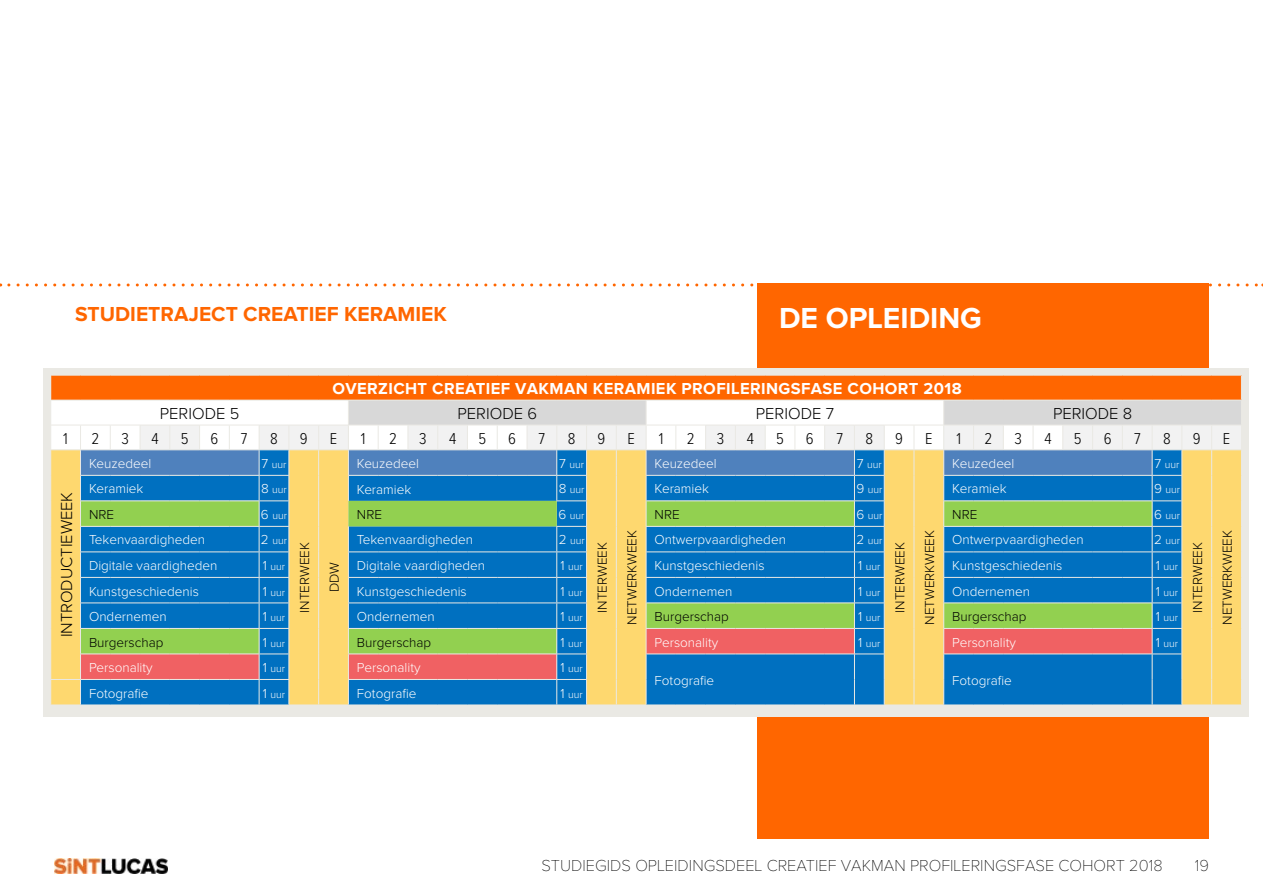
<style>
.page{position:relative;width:1263px;height:893px;background:#fff}
.page>*{position:absolute;margin:0;border:0;box-sizing:border-box;transform-origin:0 0}
.t1{font:700 30px "Proxima Nova";color:#fff}
.t2{font:700 21px "Proxima Nova";color:#f60}
.t3{font:100 16.5px "Proxima Nova";color:#000}
.t4{font:700 16.5px "Proxima Nova";letter-spacing:.025em;color:#fff}
.t5{font:300 16.5px "Proxima Nova";color:#000}
.t6{font:300 16.35px "Proxima Nova Cond";color:#000}
.t7{font:300 13.5px "Proxima Nova";color:#fff}
.t8{font:300 13.5px "Proxima Nova";color:#000}
.t9{font:300 10.5px "Proxima Nova";color:#fff}
.s1{font-size:13.5px}
</style>
<div class="page">
<svg style="left:9px;top:283px;width:1254px;height:3px"></svg>
<div style="left:758px;top:283px;width:451px;height:556px;background:#f60"></div>
<img style="left:54px;top:858px;width:114px;height:15px">
<div style="left:43px;top:368px;width:1205px;height:348px;background:#eae9e4"></div>
<svg style="left:50px;top:375px;width:1192px;height:330px;background:#88a29d"></svg>
<h2 class="t2" style="left:75px;top:305px;width:373px">STUDIETRAJECT CREATIEF KERAMIEK</h2>
<h1 class="t1" style="left:779px;top:305px;width:204px">DE OPLEIDING</h1>
<p class="t4" style="left:332px;top:381px;width:631px">OVERZICHT CREATIEF VAKMAN KERAMIEK PROFILERINGSFASE COHORT 2018</p>
<p class="t5" style="left:160px;top:406px;width:81px">PERIODE 5</p>
<p class="t5" style="left:457px;top:406px;width:81px">PERIODE 6</p>
<p class="t5" style="left:756px;top:406px;width:80px">PERIODE 7</p>
<p class="t5" style="left:1053px;top:406px;width:81px">PERIODE 8</p>
<p class="t6" style="left:63px;top:431px;width:6px">1</p>
<p class="t6" style="left:91px;top:431px;width:9px">2</p>
<p class="t6" style="left:121px;top:431px;width:9px">3</p>
<p class="t6" style="left:151px;top:431px;width:9px">4</p>
<p class="t6" style="left:181px;top:431px;width:9px">5</p>
<p class="t6" style="left:211px;top:431px;width:9px">6</p>
<p class="t6" style="left:241px;top:431px;width:8px">7</p>
<p class="t6" style="left:270px;top:431px;width:9px">8</p>
<p class="t6" style="left:300px;top:431px;width:9px">9</p>
<p class="t6" style="left:330px;top:431px;width:9px">E</p>
<p class="t6" style="left:361px;top:431px;width:6px">1</p>
<p class="t6" style="left:389px;top:431px;width:9px">2</p>
<p class="t6" style="left:419px;top:431px;width:9px">3</p>
<p class="t6" style="left:449px;top:431px;width:9px">4</p>
<p class="t6" style="left:478px;top:431px;width:9px">5</p>
<p class="t6" style="left:508px;top:431px;width:9px">6</p>
<p class="t6" style="left:539px;top:431px;width:8px">7</p>
<p class="t6" style="left:568px;top:431px;width:9px">8</p>
<p class="t6" style="left:598px;top:431px;width:9px">9</p>
<p class="t6" style="left:627px;top:431px;width:9px">E</p>
<p class="t6" style="left:659px;top:431px;width:6px">1</p>
<p class="t6" style="left:687px;top:431px;width:9px">2</p>
<p class="t6" style="left:717px;top:431px;width:9px">3</p>
<p class="t6" style="left:747px;top:431px;width:9px">4</p>
<p class="t6" style="left:776px;top:431px;width:9px">5</p>
<p class="t6" style="left:806px;top:431px;width:9px">6</p>
<p class="t6" style="left:836px;top:431px;width:8px">7</p>
<p class="t6" style="left:865px;top:431px;width:9px">8</p>
<p class="t6" style="left:895px;top:431px;width:9px">9</p>
<p class="t6" style="left:925px;top:431px;width:9px">E</p>
<p class="t6" style="left:956px;top:431px;width:6px">1</p>
<p class="t6" style="left:984px;top:431px;width:9px">2</p>
<p class="t6" style="left:1014px;top:431px;width:9px">3</p>
<p class="t6" style="left:1044px;top:431px;width:9px">4</p>
<p class="t6" style="left:1074px;top:431px;width:9px">5</p>
<p class="t6" style="left:1104px;top:431px;width:9px">6</p>
<p class="t6" style="left:1134px;top:431px;width:8px">7</p>
<p class="t6" style="left:1163px;top:431px;width:9px">8</p>
<p class="t6" style="left:1193px;top:431px;width:9px">9</p>
<p class="t6" style="left:1223px;top:431px;width:9px">E</p>
<p class="t5" style="left:59px;top:637px;width:147px;rotate:-90deg">INTRODUCTIEWEEK</p>
<p class="t7" style="left:89px;top:457px;width:64px">Keuzedeel</p>
<p class="t9" style="left:262px;top:460px;width:26px"><span class="s1">7</span> uur</p>
<p class="t7" style="left:357px;top:457px;width:64px">Keuzedeel</p>
<p class="t9" style="left:559px;top:460px;width:26px"><span class="s1">7</span> uur</p>
<p class="t7" style="left:655px;top:457px;width:64px">Keuzedeel</p>
<p class="t9" style="left:857px;top:460px;width:26px"><span class="s1">7</span> uur</p>
<p class="t7" style="left:952px;top:457px;width:64px">Keuzedeel</p>
<p class="t9" style="left:1154px;top:460px;width:26px"><span class="s1">7</span> uur</p>
<p class="t7" style="left:89px;top:483px;width:56px">Keramiek</p>
<p class="t9" style="left:261px;top:485px;width:27px"><span class="s1">8</span> uur</p>
<p class="t7" style="left:357px;top:483px;width:56px">Keramiek</p>
<p class="t9" style="left:559px;top:485px;width:27px"><span class="s1">8</span> uur</p>
<p class="t7" style="left:655px;top:483px;width:56px">Keramiek</p>
<p class="t9" style="left:856px;top:485px;width:28px"><span class="s1">9</span> uur</p>
<p class="t7" style="left:952px;top:483px;width:56px">Keramiek</p>
<p class="t9" style="left:1154px;top:485px;width:28px"><span class="s1">9</span> uur</p>
<p class="t8" style="left:89px;top:508px;width:27px">NRE</p>
<p class="t9" style="left:261px;top:511px;width:28px"><span class="s1">6</span> uur</p>
<p class="t8" style="left:357px;top:508px;width:27px">NRE</p>
<p class="t9" style="left:558px;top:511px;width:28px"><span class="s1">6</span> uur</p>
<p class="t8" style="left:655px;top:508px;width:27px">NRE</p>
<p class="t9" style="left:856px;top:511px;width:28px"><span class="s1">6</span> uur</p>
<p class="t8" style="left:952px;top:508px;width:27px">NRE</p>
<p class="t9" style="left:1154px;top:511px;width:28px"><span class="s1">6</span> uur</p>
<p class="t7" style="left:89px;top:534px;width:118px">Tekenvaardigheden</p>
<p class="t9" style="left:261px;top:536px;width:28px"><span class="s1">2</span> uur</p>
<p class="t7" style="left:357px;top:534px;width:118px">Tekenvaardigheden</p>
<p class="t9" style="left:559px;top:536px;width:28px"><span class="s1">2</span> uur</p>
<p class="t7" style="left:655px;top:534px;width:133px">Ontwerpvaardigheden</p>
<p class="t9" style="left:856px;top:536px;width:28px"><span class="s1">2</span> uur</p>
<p class="t7" style="left:952px;top:534px;width:133px">Ontwerpvaardigheden</p>
<p class="t9" style="left:1154px;top:536px;width:28px"><span class="s1">2</span> uur</p>
<p class="t7" style="left:89px;top:559px;width:130px">Digitale vaardigheden</p>
<p class="t9" style="left:263px;top:562px;width:24px"><span class="s1">1</span> uur</p>
<p class="t7" style="left:357px;top:559px;width:130px">Digitale vaardigheden</p>
<p class="t9" style="left:560px;top:562px;width:24px"><span class="s1">1</span> uur</p>
<p class="t7" style="left:655px;top:559px;width:111px">Kunstgeschiedenis</p>
<p class="t9" style="left:858px;top:562px;width:24px"><span class="s1">1</span> uur</p>
<p class="t7" style="left:952px;top:559px;width:111px">Kunstgeschiedenis</p>
<p class="t9" style="left:1156px;top:562px;width:24px"><span class="s1">1</span> uur</p>
<p class="t7" style="left:89px;top:585px;width:111px">Kunstgeschiedenis</p>
<p class="t9" style="left:263px;top:587px;width:24px"><span class="s1">1</span> uur</p>
<p class="t7" style="left:357px;top:585px;width:111px">Kunstgeschiedenis</p>
<p class="t9" style="left:560px;top:587px;width:24px"><span class="s1">1</span> uur</p>
<p class="t7" style="left:655px;top:585px;width:79px">Ondernemen</p>
<p class="t9" style="left:858px;top:587px;width:24px"><span class="s1">1</span> uur</p>
<p class="t7" style="left:952px;top:585px;width:79px">Ondernemen</p>
<p class="t9" style="left:1156px;top:587px;width:24px"><span class="s1">1</span> uur</p>
<p class="t7" style="left:89px;top:610px;width:79px">Ondernemen</p>
<p class="t9" style="left:263px;top:613px;width:24px"><span class="s1">1</span> uur</p>
<p class="t7" style="left:357px;top:610px;width:79px">Ondernemen</p>
<p class="t9" style="left:560px;top:613px;width:24px"><span class="s1">1</span> uur</p>
<p class="t8" style="left:655px;top:610px;width:76px">Burgerschap</p>
<p class="t9" style="left:858px;top:613px;width:24px"><span class="s1">1</span> uur</p>
<p class="t8" style="left:952px;top:610px;width:76px">Burgerschap</p>
<p class="t9" style="left:1156px;top:613px;width:24px"><span class="s1">1</span> uur</p>
<p class="t8" style="left:89px;top:636px;width:76px">Burgerschap</p>
<p class="t9" style="left:263px;top:638px;width:24px"><span class="s1">1</span> uur</p>
<p class="t8" style="left:357px;top:636px;width:76px">Burgerschap</p>
<p class="t9" style="left:560px;top:638px;width:24px"><span class="s1">1</span> uur</p>
<p class="t7" style="left:655px;top:636px;width:65px">Personality</p>
<p class="t9" style="left:858px;top:638px;width:24px"><span class="s1">1</span> uur</p>
<p class="t7" style="left:952px;top:636px;width:65px">Personality</p>
<p class="t9" style="left:1156px;top:638px;width:24px"><span class="s1">1</span> uur</p>
<p class="t7" style="left:89px;top:661px;width:65px">Personality</p>
<p class="t9" style="left:263px;top:664px;width:24px"><span class="s1">1</span> uur</p>
<p class="t7" style="left:357px;top:661px;width:65px">Personality</p>
<p class="t9" style="left:560px;top:664px;width:24px"><span class="s1">1</span> uur</p>
<p class="t7" style="left:655px;top:674px;width:61px">Fotografie</p>
<p class="t7" style="left:952px;top:674px;width:61px">Fotografie</p>
<p class="t7" style="left:89px;top:687px;width:61px">Fotografie</p>
<p class="t9" style="left:263px;top:689px;width:24px"><span class="s1">1</span> uur</p>
<p class="t7" style="left:357px;top:687px;width:61px">Fotografie</p>
<p class="t9" style="left:560px;top:689px;width:24px"><span class="s1">1</span> uur</p>
<p class="t8" style="left:626px;top:625px;width:96px;rotate:-90deg">NETWERKWEEK</p>
<p class="t8" style="left:923px;top:625px;width:96px;rotate:-90deg">NETWERKWEEK</p>
<p class="t8" style="left:298px;top:613px;width:72px;rotate:-90deg">INTERWEEK</p>
<p class="t8" style="left:596px;top:613px;width:72px;rotate:-90deg">INTERWEEK</p>
<p class="t8" style="left:894px;top:613px;width:72px;rotate:-90deg">INTERWEEK</p>
<p class="t8" style="left:328px;top:592px;width:32px;rotate:-90deg">DDW</p>
<p class="t8" style="left:1191px;top:613px;width:72px;rotate:-90deg">INTERWEEK</p>
<p class="t8" style="left:1221px;top:625px;width:96px;rotate:-90deg">NETWERKWEEK</p>
<p class="t3" style="left:541px;top:858px;width:623px">STUDIEGIDS OPLEIDINGSDEEL CREATIEF VAKMAN PROFILERINGSFASE COHORT 2018</p>
<p class="t3" style="left:1195px;top:858px;width:16px">19</p>
</div>
